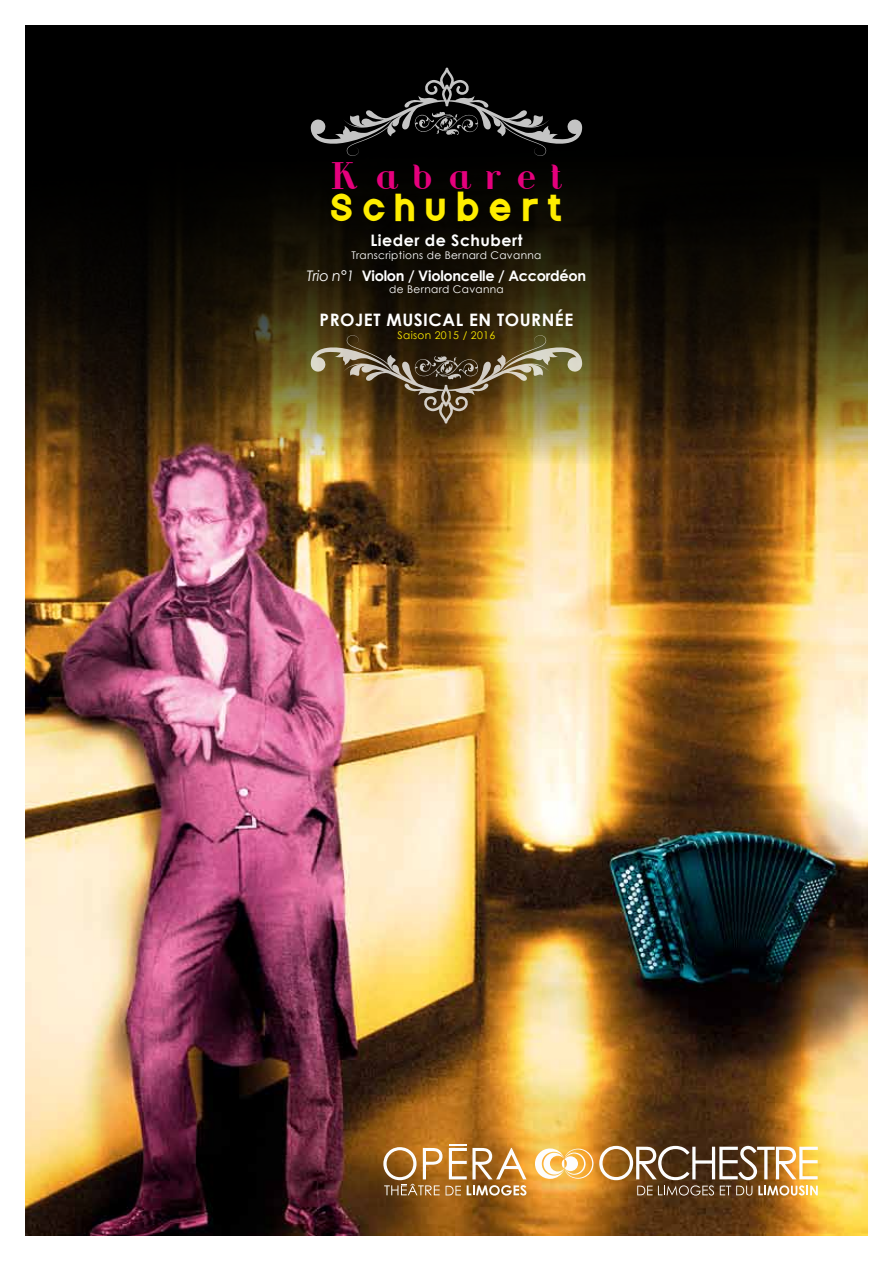
<style>
.page{position:relative;width:893px;height:1263px;background:#fff}
.page>*{position:absolute;margin:0;border:0;box-sizing:border-box;transform-origin:0 0}
.t1{font:900 32.4px "Nordica";letter-spacing:.395em;color:#ffed00}
.t2{font:32.4px "Riot Squad";letter-spacing:.515em;color:#e5007d}
.t3{font:700 17.1px "Century Gothic";letter-spacing:.03em;color:#fff}
.t4{font:700 15.9px "Century Gothic";letter-spacing:.03em;color:#fff}
.t5{font:700 14.55px "Century Gothic";letter-spacing:-.02em;color:#fff}
.t6{font:10.5px "Century Gothic";letter-spacing:.03em;color:#fff}
.t7{font:10.5px "Century Gothic";letter-spacing:.03em;color:#ffed00}
.s1{font-size:35.7px}
.s2{font-weight:400;font-style:italic}
</style>
<div class="page">
<img style="left:26px;top:466px;width:841px;height:770px">
<svg style="left:25px;top:26px;width:842px;height:440px;background:#221909"></svg>
<img style="left:599px;top:1146px;width:219px;height:49px">
<svg style="left:535px;top:1148px;width:58px;height:31px"></svg>
<svg style="left:383px;top:1145px;width:143px;height:50px"></svg>
<svg style="left:311px;top:335px;width:271px;height:88px;background:#6a5a32"></svg>
<svg style="left:311px;top:29px;width:271px;height:127px;background:#141414"></svg>
<h1 class="t2" style="left:332px;top:159px;width:230px"><span class="s1">K</span>abaret</h1>
<h1 class="t1" style="left:332px;top:191px;width:230px">Schubert</h1>
<h3 class="t4" style="left:370px;top:230px;width:153px">Lieder de Schubert</h3>
<p class="t6" style="left:351px;top:249px;width:191px">Transcriptions de Bernard Cavanna</p>
<h3 class="t5" style="left:307px;top:266px;width:281px"><span class="s2">Trio n°1</span> Violon / Violoncelle / Accordéon</h3>
<p class="t6" style="left:389px;top:283px;width:116px">de Bernard Cavanna</p>
<h2 class="t3" style="left:320px;top:309px;width:255px">Projet musical en tournée</h2>
<p class="t7" style="left:398px;top:329px;width:99px">Saison 2015 / 2016</p>
</div>
